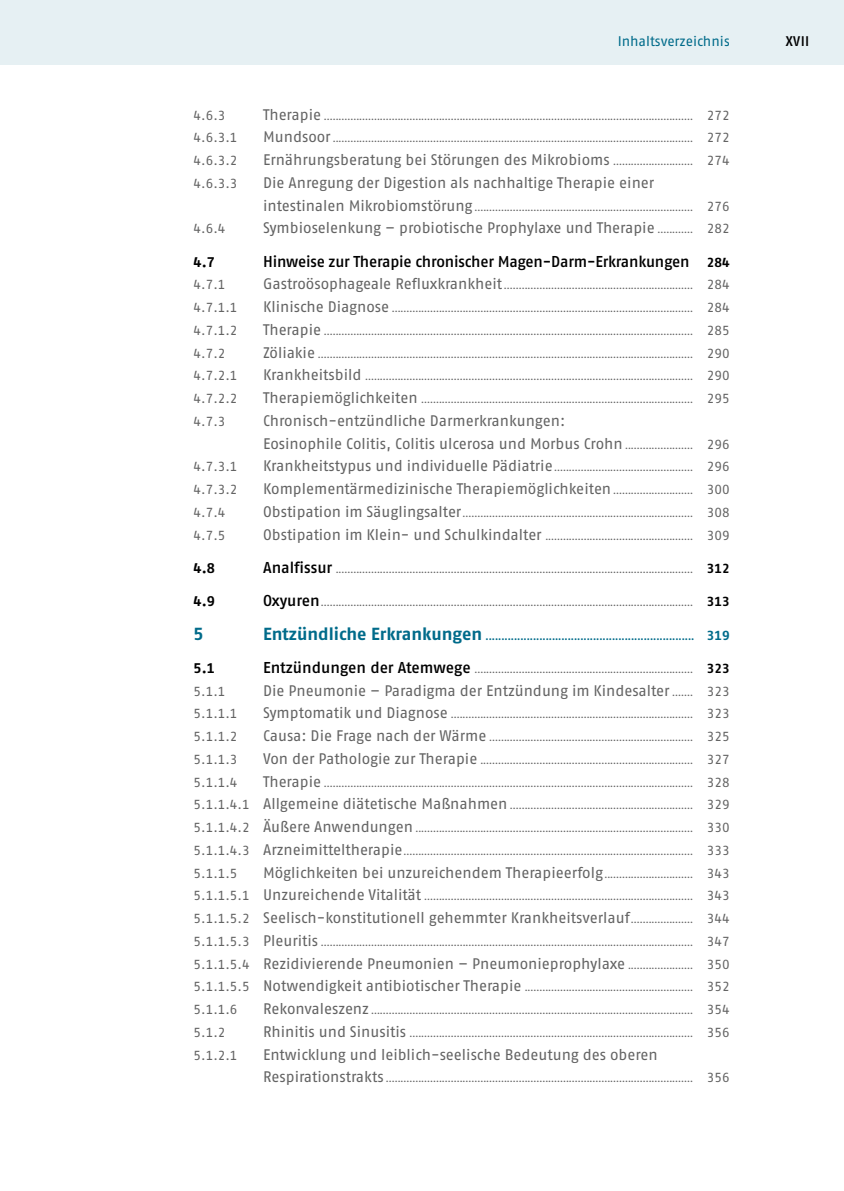
<style>
.page{position:relative;width:844px;height:1191px;background:#fff}
.page>*{position:absolute;margin:0;border:0;box-sizing:border-box;transform-origin:0 0}
.t1{font:700 17.5px "Fago Pro";color:#006b8a}
.t2{font:600 15.75px "Fago Pro";letter-spacing:-.015em;color:#000}
.t3{font:15.4px/22.8px "Fago Pro";letter-spacing:-.005em;color:#636363}
.t4{font:14px "Fago Pro";color:#006b8a}
.t5{font:700 14px "Fago Pro";color:#000}
.t6{font:600 14px "Fago Pro";color:#000}
.t7{font:13.12px "Fago Pro";color:#636363}
.t8{font:13.12px "Fago Pro";color:#006b8a}
.t9{font:10.5px "Fago Pro";color:#636363}
.s1{font-size:15.4px}
.s2{font-size:13.12px}
.s3{font-size:10.5px}
.s4{font-weight:700;font-size:13.12px}
.s5{font-weight:600;font-size:15.75px;color:#000}
.s6{font-weight:700;font-size:13.12px;color:#000}
.s7{font-weight:700;font-size:17.5px}
.s8{font-weight:700}
</style>
<div class="page">
<div style="left:0;top:0;width:729px;height:64px;background:#e6f0f3"></div>
<div style="left:729px;top:0;width:114px;height:64px;background:#e6f0f3"></div>
<h3 class="t4" style="left:617px;top:32px;width:113px">Inhaltsverzeichnis</h3>
<h3 class="t6" style="left:785px;top:32px;width:25px">XVII</h3>
<p class="t7" style="left:193px;top:107px;width:33px">4.6.3</p>
<p class="t9" style="left:263px;top:110px;width:468px"><span class="s1">Therapie</span> ............................................................................................................................. <span class="s2">272</span></p>
<p class="t7" style="left:193px;top:130px;width:45px">4.6.3.1</p>
<p class="t9" style="left:263px;top:132px;width:468px"><span class="s1">Mundsoor</span> .......................................................................................................................... <span class="s2">272</span></p>
<p class="t7" style="left:193px;top:153px;width:45px">4.6.3.2</p>
<p class="t3" style="left:263px;top:148px;width:468px">Ernährungsberatung bei Störungen des Mikrobioms <span class="s3">...........................</span> <span class="s2">274</span></p>
<p class="t7" style="left:193px;top:175px;width:45px">4.6.3.3</p>
<p class="t3" style="left:263px;top:171px;width:392px">Die Anregung der Digestion als nachhaltige Therapie einer</p>
<p class="t9" style="left:263px;top:201px;width:468px"><span class="s1">intestinalen Mikrobiomstörung</span> .......................................................................... <span class="s2">276</span></p>
<p class="t7" style="left:193px;top:221px;width:33px">4.6.4</p>
<p class="t3" style="left:263px;top:217px;width:468px">Symbioselenkung – probiotische Prophylaxe und Therapie <span class="s3">............</span> <span class="s2">282</span></p>
<p class="t5" style="left:193px;top:253px;width:23px">4.7</p>
<p class="t2" style="left:263px;top:252px;width:468px">Hinweise zur Therapie chronischer Magen-Darm-Erkrankungen <span class="s4">284</span></p>
<p class="t7" style="left:193px;top:277px;width:33px">4.7.1</p>
<p class="t9" style="left:263px;top:279px;width:468px"><span class="s1">Gastroösophageale Refluxkrankheit</span> ................................................................ <span class="s2">284</span></p>
<p class="t7" style="left:193px;top:300px;width:45px">4.7.1.1</p>
<p class="t9" style="left:263px;top:302px;width:468px"><span class="s1">Klinische Diagnose</span> ...................................................................................................... <span class="s2">284</span></p>
<p class="t7" style="left:193px;top:322px;width:45px">4.7.1.2</p>
<p class="t9" style="left:263px;top:325px;width:468px"><span class="s1">Therapie</span> ............................................................................................................................. <span class="s2">285</span></p>
<p class="t7" style="left:193px;top:345px;width:33px">4.7.2</p>
<p class="t9" style="left:263px;top:348px;width:468px"><span class="s1">Zöliakie</span> ............................................................................................................................... <span class="s2">290</span></p>
<p class="t7" style="left:193px;top:368px;width:45px">4.7.2.1</p>
<p class="t9" style="left:263px;top:370px;width:468px"><span class="s1">Krankheitsbild</span> ............................................................................................................... <span class="s2">290</span></p>
<p class="t7" style="left:193px;top:391px;width:45px">4.7.2.2</p>
<p class="t9" style="left:263px;top:393px;width:468px"><span class="s1">Therapiemöglichkeiten</span> ............................................................................................ <span class="s2">295</span></p>
<p class="t7" style="left:193px;top:413px;width:33px">4.7.3</p>
<p class="t3" style="left:263px;top:409px;width:468px">Chronisch-entzündliche Darmerkrankungen:<br>Eosinophile Colitis, Colitis ulcerosa und Morbus Crohn <span class="s3">.......................</span> <span class="s2">296</span></p>
<p class="t7" style="left:193px;top:459px;width:45px">4.7.3.1</p>
<p class="t9" style="left:263px;top:461px;width:468px"><span class="s1">Krankheitstypus und individuelle Pädiatrie</span> ............................................... <span class="s2">296</span></p>
<p class="t7" style="left:193px;top:482px;width:45px">4.7.3.2</p>
<p class="t3" style="left:263px;top:477px;width:468px">Komplementärmedizinische Therapiemöglichkeiten <span class="s3">...........................</span> <span class="s2">300</span></p>
<p class="t7" style="left:193px;top:504px;width:33px">4.7.4</p>
<p class="t9" style="left:263px;top:507px;width:468px"><span class="s1">Obstipation im Säuglingsalter</span>.............................................................................. <span class="s2">308</span></p>
<p class="t7" style="left:193px;top:527px;width:33px">4.7.5</p>
<p class="t9" style="left:263px;top:530px;width:468px"><span class="s1">Obstipation im Klein- und Schulkindalter</span> .................................................. <span class="s2">309</span></p>
<p class="t5" style="left:193px;top:560px;width:23px">4.8</p>
<p class="t9" style="left:263px;top:563px;width:468px"><span class="s5">Analfissur</span> ......................................................................................................................... <span class="s6">312</span></p>
<p class="t5" style="left:193px;top:593px;width:23px">4.9</p>
<p class="t9" style="left:263px;top:596px;width:468px"><span class="s5">Oxyuren</span>.............................................................................................................................. <span class="s6">313</span></p>
<p class="t1" style="left:193px;top:623px;width:12px">5</p>
<p class="t8" style="left:263px;top:627px;width:468px"><span class="s7">Entzündliche Erkrankungen</span> .................................................................. <span class="s8">319</span></p>
<p class="t5" style="left:193px;top:659px;width:23px">5.1</p>
<p class="t9" style="left:263px;top:663px;width:468px"><span class="s5">Entzündungen der Atemwege</span> .......................................................................... <span class="s6">323</span></p>
<p class="t7" style="left:193px;top:683px;width:33px">5.1.1</p>
<p class="t3" style="left:263px;top:679px;width:468px">Die Pneumonie – Paradigma der Entzündung im Kindesalter <span class="s3">.......</span> <span class="s2">323</span></p>
<p class="t7" style="left:193px;top:706px;width:45px">5.1.1.1</p>
<p class="t9" style="left:263px;top:708px;width:468px"><span class="s1">Symptomatik und Diagnose</span> .................................................................................. <span class="s2">323</span></p>
<p class="t7" style="left:193px;top:728px;width:45px">5.1.1.2</p>
<p class="t9" style="left:263px;top:731px;width:468px"><span class="s1">Causa: Die Frage nach der Wärme</span> ..................................................................... <span class="s2">325</span></p>
<p class="t7" style="left:193px;top:751px;width:45px">5.1.1.3</p>
<p class="t9" style="left:263px;top:754px;width:468px"><span class="s1">Von der Pathologie zur Therapie</span> ........................................................................ <span class="s2">327</span></p>
<p class="t7" style="left:193px;top:774px;width:45px">5.1.1.4</p>
<p class="t9" style="left:263px;top:776px;width:468px"><span class="s1">Therapie</span> ............................................................................................................................. <span class="s2">328</span></p>
<p class="t9" style="left:193px;top:799px;width:537px"><span class="s2">5.1.1.4.1</span> <span class="s1">Allgemeine diätetische Maßnahmen</span> .............................................................. <span class="s2">329</span></p>
<p class="t9" style="left:193px;top:822px;width:537px"><span class="s2">5.1.1.4.2</span> <span class="s1">Äußere Anwendungen</span> .............................................................................................. <span class="s2">330</span></p>
<p class="t9" style="left:193px;top:845px;width:537px"><span class="s2">5.1.1.4.3</span> <span class="s1">Arzneimitteltherapie</span>.................................................................................................. <span class="s2">333</span></p>
<p class="t7" style="left:193px;top:865px;width:45px">5.1.1.5</p>
<p class="t3" style="left:263px;top:861px;width:468px">Möglichkeiten bei unzureichendem Therapieerfolg<span class="s3">..............................</span> <span class="s2">343</span></p>
<p class="t9" style="left:193px;top:890px;width:537px"><span class="s2">5.1.1.5.1</span> <span class="s1">Unzureichende Vitalität</span> ........................................................................................... <span class="s2">343</span></p>
<p class="t3" style="left:193px;top:906px;width:537px"><span class="s2">5.1.1.5.2</span> Seelisch-konstitutionell gehemmter Krankheitsverlauf<span class="s3">.....................</span> <span class="s2">344</span></p>
<p class="t9" style="left:193px;top:936px;width:537px"><span class="s2">5.1.1.5.3</span> <span class="s1">Pleuritis</span> .............................................................................................................................. <span class="s2">347</span></p>
<p class="t3" style="left:193px;top:952px;width:537px"><span class="s2">5.1.1.5.4</span> Rezidivierende Pneumonien – Pneumonieprophylaxe <span class="s3">......................</span> <span class="s2">350</span></p>
<p class="t9" style="left:193px;top:981px;width:537px"><span class="s2">5.1.1.5.5</span> <span class="s1">Notwendigkeit antibiotischer Therapie</span> ......................................................... <span class="s2">352</span></p>
<p class="t7" style="left:193px;top:1001px;width:45px">5.1.1.6</p>
<p class="t9" style="left:263px;top:1004px;width:468px"><span class="s1">Rekonvaleszenz</span> ............................................................................................................. <span class="s2">354</span></p>
<p class="t7" style="left:193px;top:1024px;width:33px">5.1.2</p>
<p class="t9" style="left:263px;top:1027px;width:468px"><span class="s1">Rhinitis und Sinusitis</span> ................................................................................................ <span class="s2">356</span></p>
<p class="t7" style="left:193px;top:1047px;width:45px">5.1.2.1</p>
<p class="t3" style="left:263px;top:1043px;width:396px">Entwicklung und leiblich-seelische Bedeutung des oberen</p>
<p class="t9" style="left:263px;top:1072px;width:468px"><span class="s1">Respirationstrakts</span> ........................................................................................................ <span class="s2">356</span></p>
</div>
